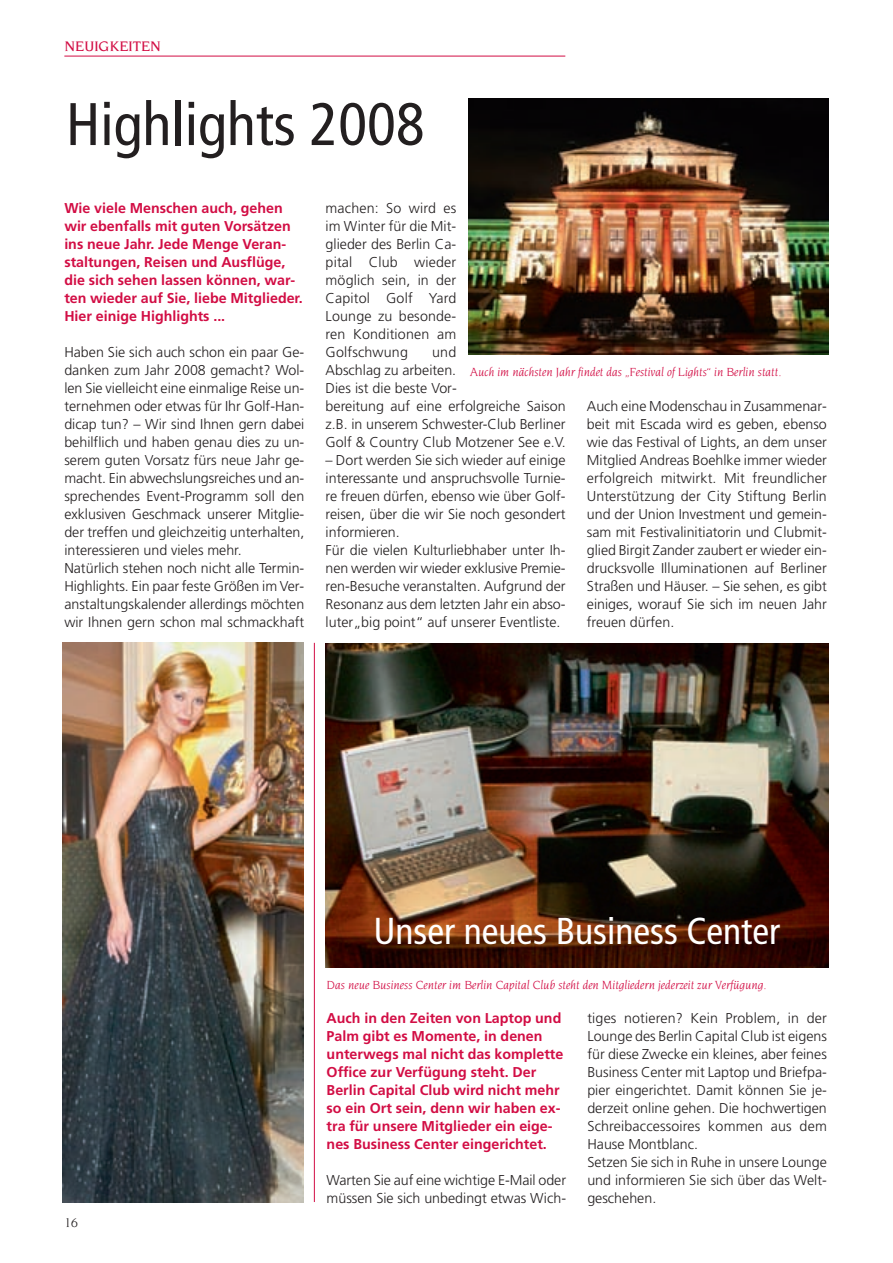
<style>
.page{position:relative;width:893px;height:1263px;background:#fff}
.page>*{position:absolute;margin:0;border:0;box-sizing:border-box;transform-origin:0 0}
.t1{font:condensed 60px "Frutiger";color:#231f20}
.t2{font:condensed 37.5px "Frutiger";color:#fff}
.t3{font:500 15px "Novarese";color:#d20d44}
.t4{font:300 14.25px/18px "Frutiger";color:#231f20}
.t5{font:700 14.25px/18px "Frutiger";color:#d20d44}
.t6{font:13.5px "Novarese";color:#231f20}
.t7{font:italic 12.75px "Novarese";color:#d20d44}
</style>
<div class="page">
<img style="left:62px;top:55px;width:767px;height:1148px">
<p class="t3" style="left:64px;top:41px;width:98px">NEUIGKEITEN</p>
<h1 class="t1" style="left:66px;top:100px;width:360px">Highlights 2008</h1>
<p class="t5" style="left:64px;top:200px;width:240px">Wie viele Menschen auch, gehen wir ebenfalls mit guten Vorsätzen ins neue Jahr. Jede Menge Veran&shy;staltungen, Reisen und Ausflüge, die sich sehen lassen können, war&shy;ten wieder auf Sie, liebe Mitglieder.<br>Hier einige Highlights ...</p>
<p class="t4" style="left:64px;top:344px;width:241px">Haben Sie sich auch schon ein paar Ge&shy;danken zum Jahr 2008 gemacht? Wol&shy;len Sie vielleicht eine einmalige Reise un&shy;ternehmen oder etwas für Ihr Golf-Han&shy;dicap tun? – Wir sind Ihnen gern dabei behilflich und haben genau dies zu un&shy;serem guten Vorsatz fürs neue Jahr ge&shy;macht. Ein abwechslungsreiches und an&shy;sprechendes Event-Programm soll den exklusiven Geschmack unserer Mitglie&shy;der treffen und gleichzeitig unterhalten, interessieren und vieles mehr.<br>Natürlich stehen noch nicht alle Termin-Highlights. Ein paar feste Größen im Ver&shy;anstaltungskalender allerdings möchten wir Ihnen gern schon mal schmackhaft</p>
<p class="t4" style="left:326px;top:200px;width:132px;text-align:justify">machen: So wird es im Winter für die Mit&shy;glieder des Berlin Ca&shy;pital Club wieder möglich sein, in der Capitol Golf Yard Lounge zu besonde&shy;ren Konditionen am Golfschwung</p>
<p class="t4" style="left:326px;top:344px;width:241px;text-indent:107px">und<br>Abschlag zu arbeiten.<br>Dies ist die beste Vor-<br>bereitung auf eine erfolgreiche Saison z.B. in unserem Schwester-Club Berliner<br>Golf &amp; Country Club Motzener See e.V.</p>
<p class="t4" style="left:326px;top:452px;width:241px">– Dort werden Sie sich wieder auf einige interessante und anspruchsvolle Turnie&shy;re freuen dürfen, ebenso wie über Golf&shy;reisen, über die wir Sie noch gesondert informieren.<br>Für die vielen Kulturliebhaber unter Ih&shy;nen werden wir wieder exklusive Premie&shy;ren-Besuche veranstalten. Aufgrund der Resonanz aus dem letzten Jahr ein abso&shy;luter„big point“ auf unserer Eventliste.</p>
<p class="t7" style="left:470px;top:366px;width:313px">Auch im nächsten Jahr findet das „Festival of Lights“ in Berlin statt.</p>
<p class="t4" style="left:587px;top:398px;width:241px;text-align:justify">Auch eine Modenschau in Zusammenar&shy;beit mit Escada wird es geben, ebenso wie das Festival of Lights, an dem unser Mitglied Andreas Boehlke immer wieder erfolgreich mitwirkt. Mit freundlicher Unterstützung der City Stiftung Berlin und der Union Investment und gemein&shy;sam mit Festivalinitiatorin und Clubmit&shy;glied Birgit Zander zaubert er wieder ein&shy;drucksvolle Illuminationen auf Berliner Straßen und Häuser. – Sie sehen, es gibt einiges, worauf Sie sich im neuen Jahr freuen dürfen.</p>
<p class="t6" style="left:64px;top:1216px;width:15px">16</p>
<h2 class="t2" style="left:373px;top:916px;width:408px">Unser neues Business Center</h2>
<p class="t7" style="left:327px;top:979px;width:442px">Das neue Business Center im Berlin Capital Club steht den Mitgliedern jederzeit zur Verfügung.</p>
<p class="t5" style="left:327px;top:1010px;width:238px">Auch in den Zeiten von Laptop und Palm gibt es Momente, in denen unterwegs mal nicht das komplette Office zur Verfügung steht. Der Berlin Capital Club wird nicht mehr so ein Ort sein, denn wir haben ex&shy;tra für unsere Mitglieder ein eige&shy;nes Business Center eingerichtet.</p>
<p class="t4" style="left:327px;top:1172px;width:241px">Warten Sie auf eine wichtige E-Mail oder müssen Sie sich unbedingt etwas Wich-</p>
<p class="t4" style="left:587px;top:1010px;width:241px">tiges notieren? Kein Problem, in der Lounge des Berlin Capital Club ist eigens für diese Zwecke ein kleines, aber feines Business Center mit Laptop und Briefpa&shy;pier eingerichtet. Damit können Sie je&shy;derzeit online gehen. Die hochwertigen Schreibaccessoires kommen aus dem Hause Montblanc.<br>Setzen Sie sich in Ruhe in unsere Lounge und informieren Sie sich über das Welt&shy;geschehen.</p>
</div>
